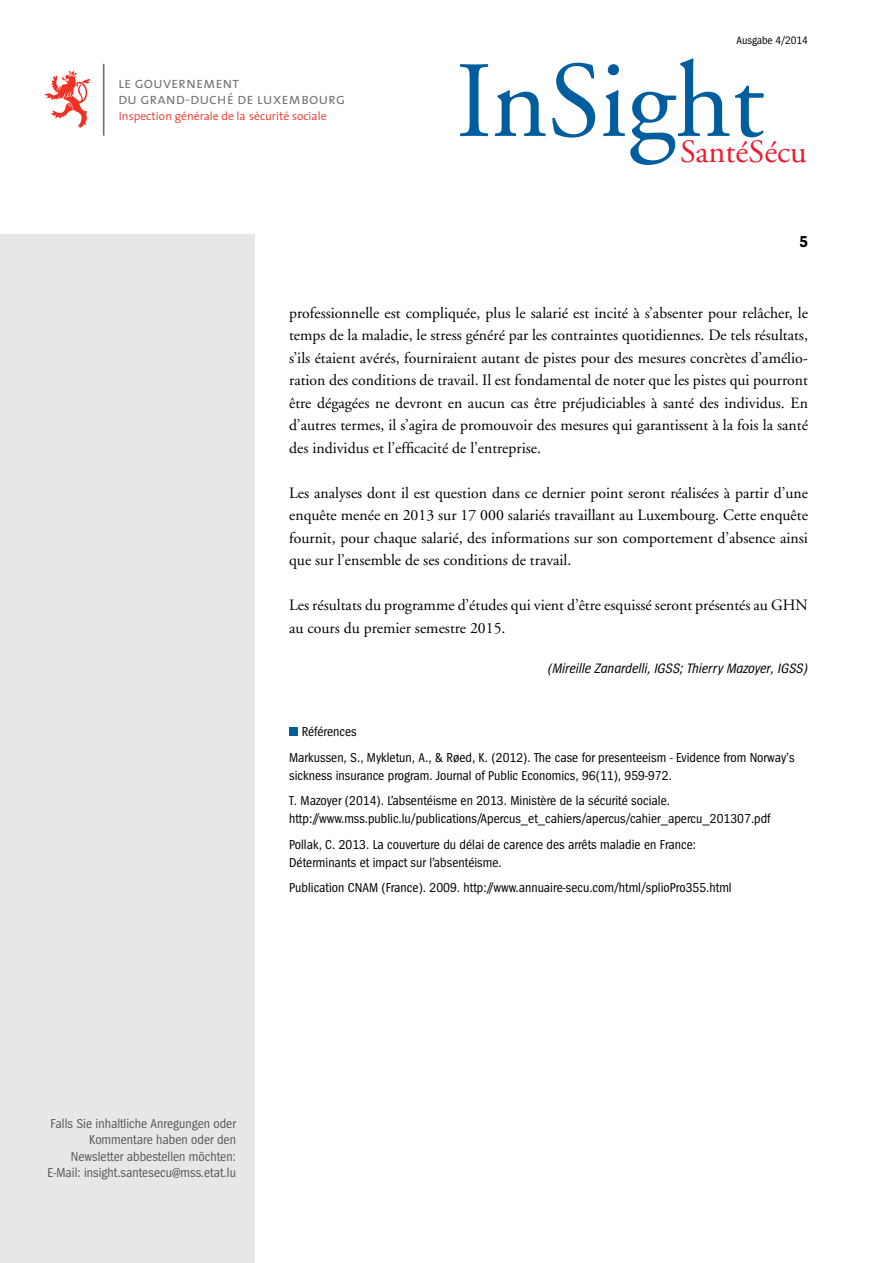
<style>
.page{position:relative;width:893px;height:1263px;background:#fff}
.page>*{position:absolute;margin:0;border:0;box-sizing:border-box;transform-origin:0 0}
.t1{font:108.3px "GG Garamond";color:#005e9e}
.t2{font:32.4px "GG Garamond";color:#ed1b2f}
.t3{font:700 16.5px "Spiegel Cd";color:#000}
.t4{font:15.75px/22.5px "GG Garamond";color:#000;text-align:justify}
.t5{font:15.45px "The Sans Semi Light Caps";color:#717073}
.t6{font:italic 14.25px "Spiegel Cd";color:#000}
.t7{font:13.5px/25.5px "Spiegel Cd";color:#000}
.t8{font:13.5px/16.5px "Spiegel Cd";color:#58595b;text-align:right}
.t9{font:300 11.7px "The Sans";color:#ee3124}
.t10{font:11.25px "Spiegel Cd";color:#000}
</style>
<div class="page">
<div style="left:0;top:234px;width:255px;height:1029px;background:#e6e7e8"></div>
<hr style="left:103px;top:64px;width:1px;height:72px;background:#717073">
<svg style="left:45px;top:70px;width:45px;height:58px"></svg>
<div style="left:289px;top:727px;width:9px;height:8px;background:#005e9e"></div>
<p class="t5" style="left:118px;top:70px;width:123px">le gouvernement</p>
<p class="t9" style="left:119px;top:106px;width:209px">Inspection générale de la sécurité sociale</p>
<p class="t5" style="left:118px;top:86px;width:229px">du grand-duché de luxembourg</p>
<p class="t10" style="left:737px;top:35px;width:73px">Ausgabe 4/2014</p>
<h1 class="t1" style="left:456px;top:37px;width:310px">InSight</h1>
<h2 class="t2" style="left:680px;top:133px;width:128px">SantéSécu</h2>
<p class="t3" style="left:799px;top:233px;width:10px">5</p>
<p class="t4" style="left:289px;top:301px;width:520px">professionnelle est compliquée, plus le salarié est incité à s’absenter pour relâcher, le temps de la maladie, le stress généré par les contraintes quotidiennes. De tels résultats, s’ils étaient avérés, fourniraient autant de pistes pour des mesures concrètes d’amélio&shy;ration des conditions de travail. Il est fondamental de noter que les pistes qui pourront être dégagées ne devront en aucun cas être préjudiciables à santé des individus. En d’autres termes, il s’agira de promouvoir des mesures qui garantissent à la fois la santé des individus et l’efficacité de l’entreprise.</p>
<p class="t4" style="left:289px;top:481px;width:520px">Les analyses dont il est question dans ce dernier point seront réalisées à partir d’une enquête menée en 2013 sur 17 000 salariés travaillant au Luxembourg. Cette enquête fournit, pour chaque salarié, des informations sur son comportement d’absence ainsi que sur l’ensemble de ses conditions de travail.</p>
<p class="t4" style="left:289px;top:594px;width:520px">Les résultats du programme d’études qui vient d’être esquissé seront présentés au GHN au cours du premier semestre 2015.</p>
<p class="t6" style="left:548px;top:661px;width:262px">(Mireille Zanardelli, IGSS; Thierry Mazoyer, IGSS)</p>
<p class="t7" style="left:289px;top:719px;width:507px;text-indent:13px">Références<br>Markussen, S., Mykletun, A., &amp; Røed, K. (2012). The case for presenteeism - Evidence from Norway’s</p>
<p class="t7" style="left:289px;top:763px;width:384px">sickness insurance program. Journal of Public Economics, 96(11), 959-972.<br>T. Mazoyer (2014). L’absentéisme en 2013. Ministère de la sécurité sociale.</p>
<p class="t7" style="left:289px;top:806px;width:483px">http://www.mss.public.lu/publications/Apercus_et_cahiers/apercus/cahier_apercu_201307.pdf<br>Pollak, C. 2013. La couverture du délai de carence des arrêts maladie en France:</p>
<p class="t7" style="left:289px;top:850px;width:444px">Déterminants et impact sur l’absentéisme.<br>Publication CNAM (France). 2009. http://www.annuaire-secu.com/html/splioPro355.html</p>
<p class="t8" style="left:48px;top:1115px;width:190px">Falls Sie inhaltliche Anregungen oder Kommentare haben oder den Newsletter abbestellen möchten:<br>E-Mail: insight.santesecu@mss.etat.lu</p>
</div>
